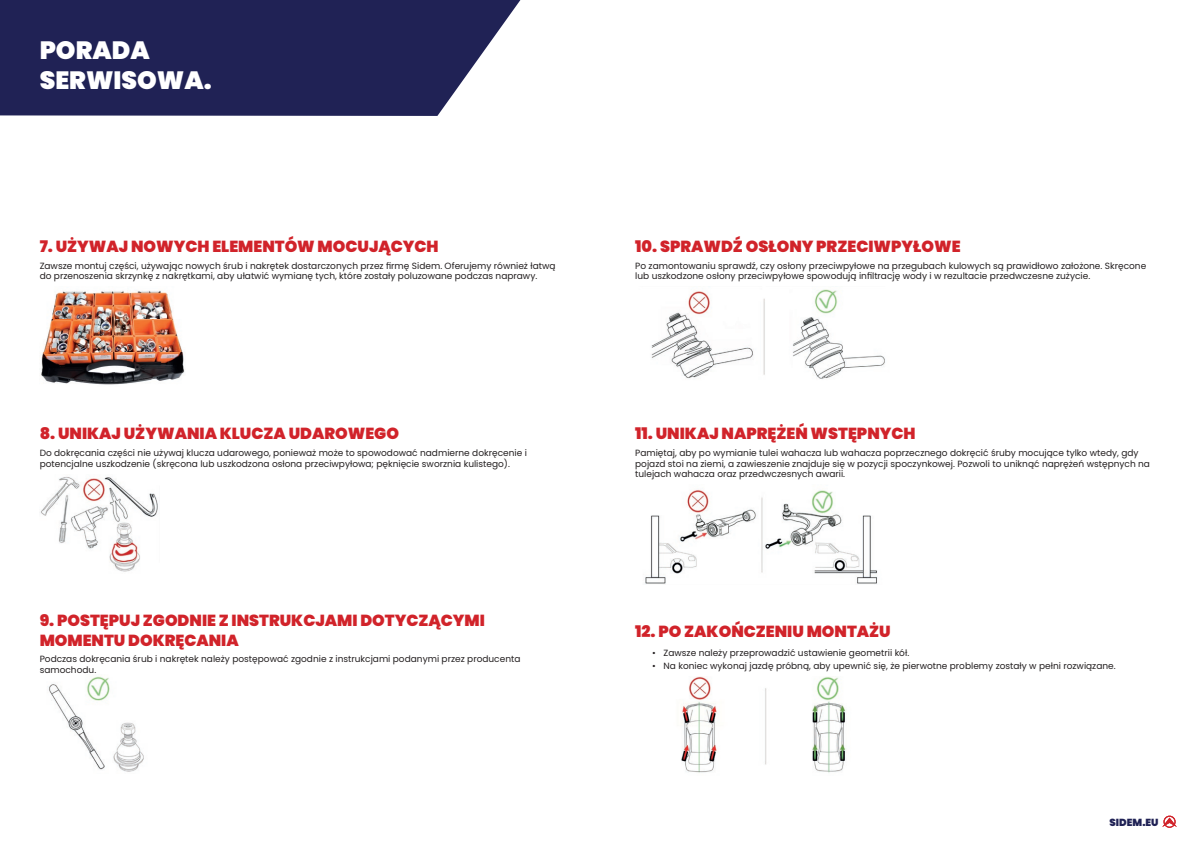
<style>
.page{position:relative;width:1191px;height:842px;background:#fff}
.page>*{position:absolute;margin:0;border:0;box-sizing:border-box;transform-origin:0 0}
.t1{font:900 25px/30px "Poppins";color:#fff}
.t2{font:900 16px/19.2px "Poppins";color:#d1232a}
.t3{font:900 10.2px "Poppins";color:#202255}
.t4{font:9px/10.8px "Poppins";color:#231f20}
</style>
<div class="page">
<svg style="left:1162px;top:816px;width:14px;height:12px"></svg>
<svg style="left:0;top:0;width:521px;height:116px;background:#323463"></svg>
<img style="left:41px;top:290px;width:144px;height:95px">
<img style="left:40px;top:476px;width:118px;height:96px">
<img style="left:48px;top:676px;width:96px;height:96px">
<img style="left:651px;top:289px;width:234px;height:90px">
<img style="left:645px;top:489px;width:232px;height:95px">
<img style="left:681px;top:676px;width:165px;height:97px">
<h1 class="t1" style="left:40px;top:35px;width:173px">PORADA<br>SERWISOWA.</h1>
<h2 class="t2" style="left:40px;top:237px;width:400px">7. UŻYWAJ NOWYCH ELEMENTÓW MOCUJĄCYCH</h2>
<p class="t4" style="left:40px;top:260px;width:517px">Zawsze montuj części, używając nowych śrub i nakrętek dostarczonych przez firmę Sidem. Oferujemy również łatwą do przenoszenia skrzynkę z nakrętkami, aby ułatwić wymianę tych, które zostały poluzowane podczas naprawy.</p>
<h2 class="t2" style="left:40px;top:424px;width:361px">8. UNIKAJ UŻYWANIA KLUCZA UDAROWEGO</h2>
<p class="t4" style="left:40px;top:447px;width:489px">Do dokręcania części nie używaj klucza udarowego, ponieważ może to spowodować nadmierne dokręcenie i potencjalne uszkodzenie (skręcona lub uszkodzona osłona przeciwpyłowa; pęknięcie sworznia kulistego).</p>
<h2 class="t2" style="left:40px;top:611px;width:447px">9. POSTĘPUJ ZGODNIE Z INSTRUKCJAMI DOTYCZĄCYMI<br>MOMENTU DOKRĘCANIA</h2>
<p class="t4" style="left:40px;top:654px;width:482px">Podczas dokręcania śrub i nakrętek należy postępować zgodnie z instrukcjami podanymi przez producenta samochodu.</p>
<h2 class="t2" style="left:635px;top:237px;width:327px">10. SPRAWDŹ OSŁONY PRZECIWPYŁOWE</h2>
<p class="t4" style="left:635px;top:260px;width:512px">Po zamontowaniu sprawdź, czy osłony przeciwpyłowe na przegubach kulowych są prawidłowo założone. Skręcone lub uszkodzone osłony przeciwpyłowe spowodują infiltrację wody i w rezultacie przedwczesne zużycie.</p>
<h2 class="t2" style="left:635px;top:424px;width:282px">11. UNIKAJ NAPRĘŻEŃ WSTĘPNYCH</h2>
<p class="t4" style="left:635px;top:447px;width:516px">Pamiętaj, aby po wymianie tulei wahacza lub wahacza poprzecznego dokręcić śruby mocujące tylko wtedy, gdy pojazd stoi na ziemi, a zawieszenie znajduje się w pozycji spoczynkowej. Pozwoli to uniknąć naprężeń wstępnych na tulejach wahacza oraz przedwczesnych awarii.</p>
<h2 class="t2" style="left:635px;top:622px;width:257px">12. PO ZAKOŃCZENIU MONTAŻU</h2>
<p class="t4" style="left:652px;top:647px;width:258px">• Zawsze należy przeprowadzić ustawienie geometrii kół.</p>
<p class="t4" style="left:652px;top:660px;width:465px">• Na koniec wykonaj jazdę próbną, aby upewnić się, że pierwotne problemy zostały w pełni rozwiązane.</p>
<p class="t3" style="left:1109px;top:816px;width:51px">SIDEM.EU</p>
</div>
